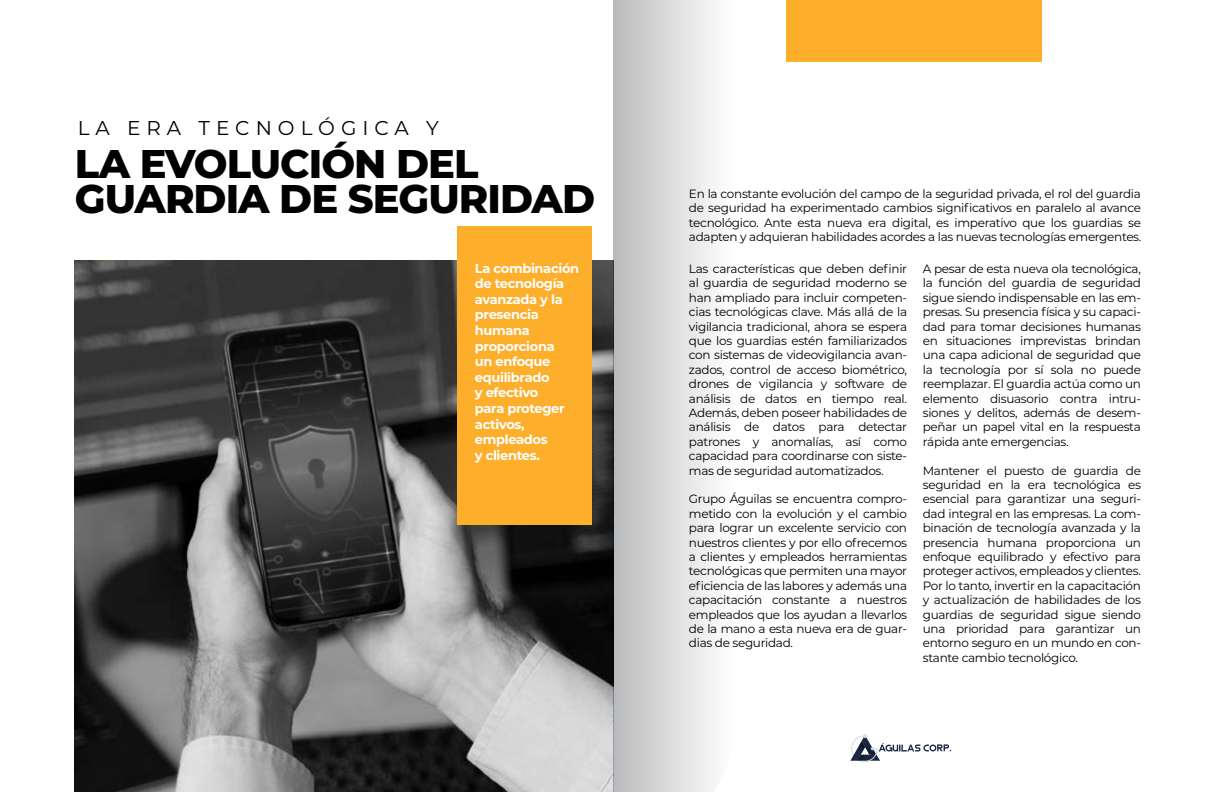
<style>
.page{position:relative;width:1224px;height:792px;background:#fff}
.page>*{position:absolute;margin:0;border:0;box-sizing:border-box;transform-origin:0 0}
.t1{font:800 40px/35px "Montserrat";letter-spacing:-.025em;color:#000}
.t2{font:20px "Montserrat";letter-spacing:.3em;color:#000}
.t3{font:700 13px/15.6px "Montserrat";letter-spacing:-.025em;color:#fff}
.t4{font:12px/14.4px "Montserrat";letter-spacing:-.025em;color:#000;text-align:justify}
</style>
<div class="page">
<svg style="left:75px;top:261px;width:538px;height:531px;background:#595959"></svg>
<div style="left:457px;top:226px;width:135px;height:299px;background:#fdae2a"></div>
<div style="left:787px;top:0;width:255px;height:62px;background:#fdae2a"></div>
<svg style="left:613px;top:0;width:101px;height:792px;background:#d6d6d7"></svg>
<svg style="left:850px;top:734px;width:101px;height:28px"></svg>
<h2 class="t2" style="left:78px;top:114px;width:363px">LA ERA TECNOLÓGICA Y</h2>
<h1 class="t1" style="left:75px;top:144px;width:522px">LA EVOLUCIÓN DEL<br>GUARDIA DE SEGURIDAD</h1>
<p class="t3" style="left:475px;top:260px;width:106px">La combinación de tecnología avanzada y la presencia humana proporciona<br>un enfoque equilibrado<br>y efectivo<br>para proteger activos, empleados<br>y clientes.</p>
<p class="t4" style="left:689px;top:186px;width:454px">En la constante evolución del campo de la seguridad privada, el rol del guardia de seguridad ha experimentado cambios significativos en paralelo al avance tecnológico. Ante esta nueva era digital, es imperativo que los guardias se adapten y adquieran habilidades acordes a las nuevas tecnologías emergentes.</p>
<p class="t4" style="left:689px;top:261px;width:220px">Las características que deben definir al guardia de seguridad moderno se han ampliado para incluir competen&shy;cias tecnológicas clave. Más allá de la vigilancia tradicional, ahora se espera que los guardias estén familiarizados con sistemas de videovigilancia avan&shy;zados, control de acceso biométrico, drones de vigilancia y software de análisis de datos en tiempo real.<br>Además, deben poseer habilidades de análisis de datos para detectar patrones y anomalías, así como capacidad para coordinarse con siste&shy;mas de seguridad automatizados.</p>
<p class="t4" style="left:689px;top:491px;width:220px">Grupo Águilas se encuentra compro&shy;metido con la evolución y el cambio para lograr un excelente servicio con nuestros clientes y por ello ofrecemos a clientes y empleados herramientas tecnológicas que permiten una mayor eficiencia de las labores y además una capacitación constante a nuestros empleados que los ayudan a llevarlos de la mano a esta nueva era de guar&shy;dias de seguridad.</p>
<p class="t4" style="left:923px;top:261px;width:220px">A pesar de esta nueva ola tecnológica, la función del guardia de seguridad sigue siendo indispensable en las em&shy;presas. Su presencia física y su capaci&shy;dad para tomar decisiones humanas en situaciones imprevistas brindan una capa adicional de seguridad que la tecnología por sí sola no puede reemplazar. El guardia actúa como un elemento disuasorio contra intru&shy;siones y delitos, además de desem&shy;peñar un papel vital en la respuesta rápida ante emergencias.</p>
<p class="t4" style="left:923px;top:463px;width:220px">Mantener el puesto de guardia de seguridad en la era tecnológica es esencial para garantizar una seguri&shy;dad integral en las empresas. La com&shy;binación de tecnología avanzada y la presencia humana proporciona un enfoque equilibrado y efectivo para proteger activos, empleados y clientes.<br>Por lo tanto, invertir en la capacitación y actualización de habilidades de los guardias de seguridad sigue siendo una prioridad para garantizar un entorno seguro en un mundo en con&shy;stante cambio tecnológico.</p>
</div>
